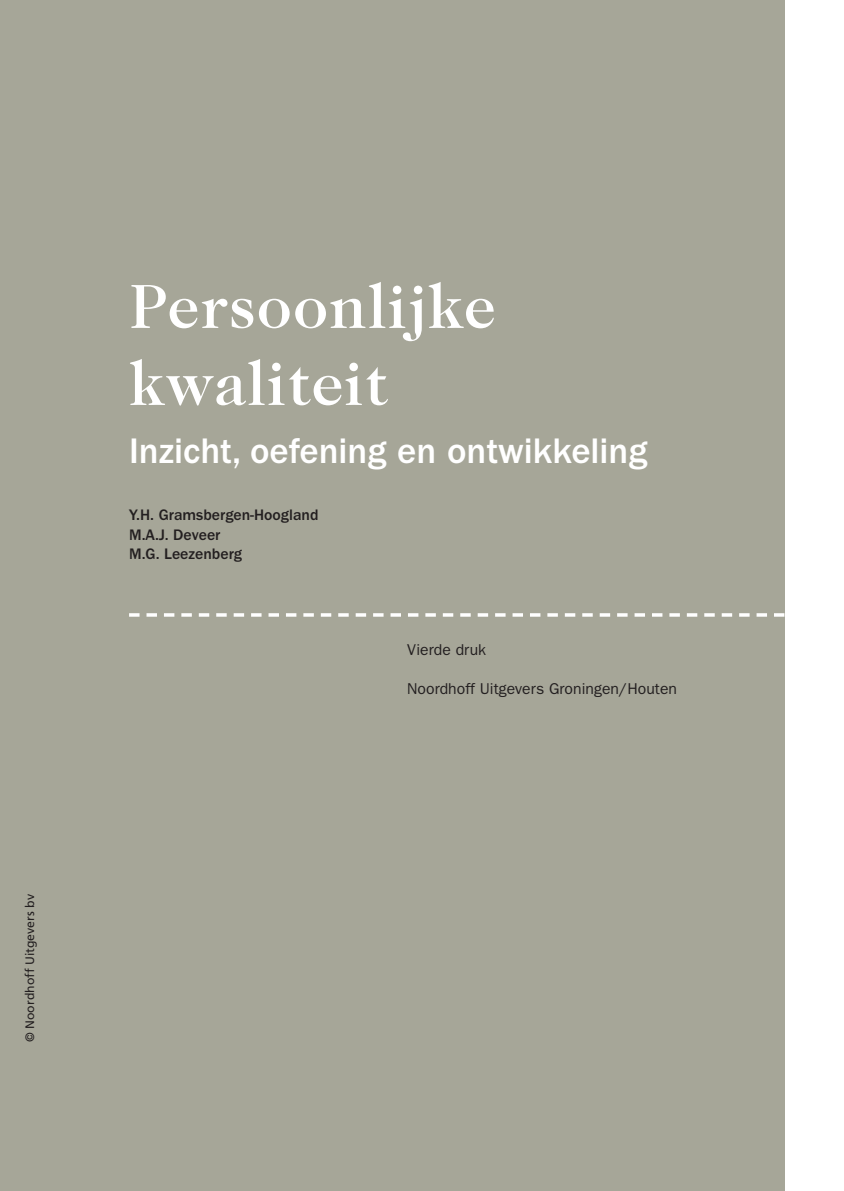
<style>
.page{position:relative;width:844px;height:1191px;background:#fff}
.page>*{position:absolute;margin:0;border:0;box-sizing:border-box;transform-origin:0 0}
.t1{font:500 63px/77px "Caslon 224 Std";letter-spacing:.02em;color:#fff}
.t2{font:500 36.75px "ITC Franklin Gothic Std";color:#fff}
.t3{font:500 15.75px/19.2px "ITC Franklin Gothic Std";color:#231f20}
.t4{font:15.75px "ITC Franklin Gothic Std";letter-spacing:.005em;color:#231f20}
.t5{font:12.25px "Frutiger LT Std";color:#231f20}
</style>
<div class="page">
<div style="left:0;top:0;width:784px;height:1191px;background:#a6a698"></div>
<svg style="left:129px;top:613px;width:655px;height:3px"></svg>
<p class="t5" style="left:24px;top:1042px;width:149px;rotate:-90deg">© Noordhoff Uitgevers bv</p>
<h1 class="t1" style="left:129px;top:271px;width:368px">Persoonlijke kwaliteit</h1>
<h2 class="t2" style="left:129px;top:436px;width:520px">Inzicht, oefening en ontwikkeling</h2>
<p class="t3" style="left:129px;top:506px;width:191px">Y.H. Gramsbergen-Hoogland<br>M.A.J. Deveer<br>M.G. Leezenberg</p>
<p class="t4" style="left:407px;top:644px;width:80px">Vierde druk</p>
<p class="t4" style="left:407px;top:682px;width:271px">Noordhoff Uitgevers Groningen/Houten</p>
</div>
